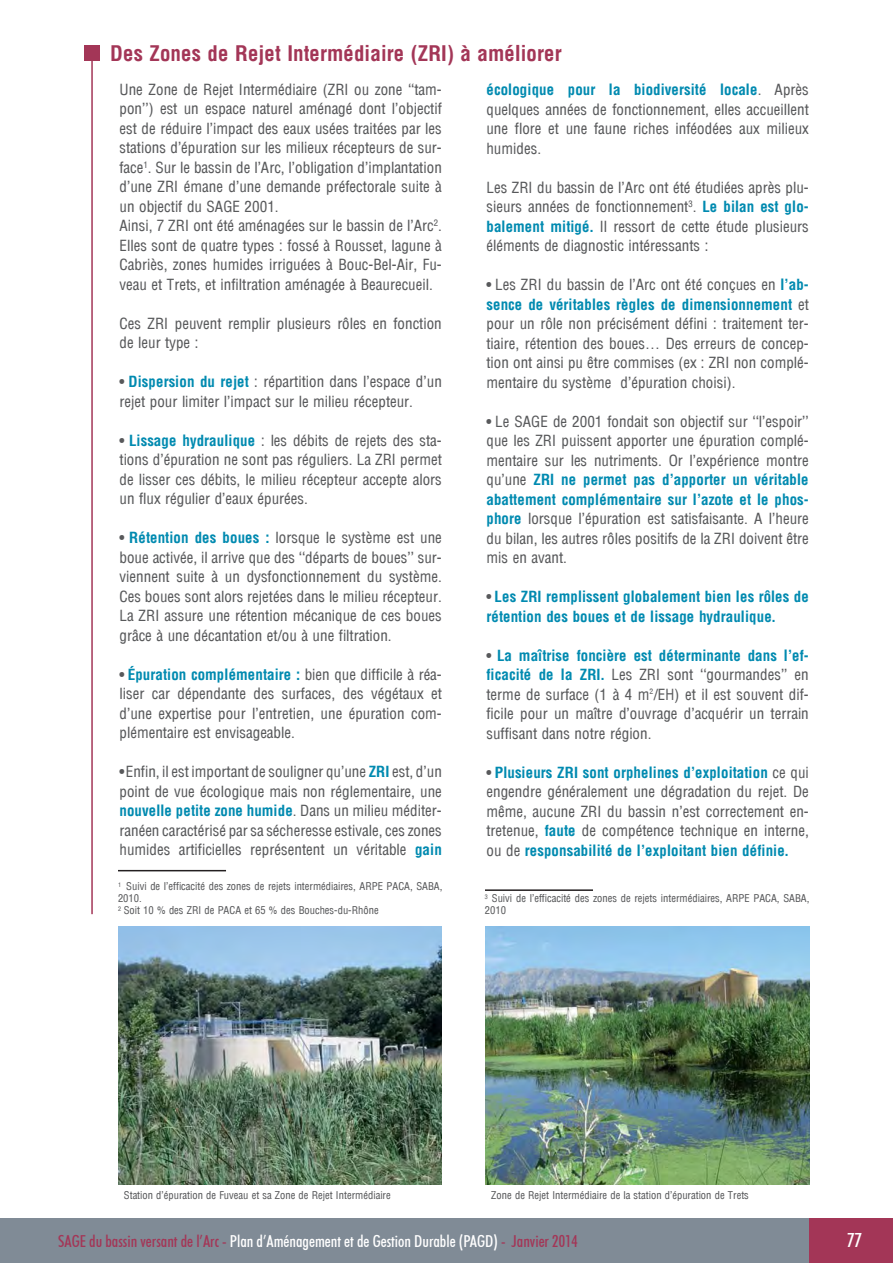
<style>
.page{position:relative;width:893px;height:1263px;background:#fff}
.page>*{position:absolute;margin:0;border:0;box-sizing:border-box;transform-origin:0 0}
.t1{font:700 21px "Arena Condensed";color:#a33657}
.t2{font:500 condensed 19.5px "Futura BT";color:#fff}
.t3{font:500 condensed 16.5px "Futura BT";color:#fff}
.t4{font:15px/19.5px "Arena Condensed";color:#58595b;text-align:justify}
.t5{font:700 15px/19.5px "Arena Condensed";color:#008ab0}
.t6{font:10.5px/12px "Arena Condensed";color:#58595b}
.s1{font-weight:700;color:#008ab0}
.s2{font-weight:400;color:#58595b}
.s3{color:#a33657}
</style>
<div class="page">
<img style="left:118px;top:926px;width:324px;height:258px">
<img style="left:486px;top:926px;width:323px;height:258px">
<hr style="left:118px;top:870px;width:108px;height:1px;background:#231f20">
<hr style="left:485px;top:889px;width:108px;height:2px;background:#231f20">
<div style="left:84px;top:45px;width:16px;height:16px;background:#a33657"></div>
<hr style="left:91px;top:57px;width:2px;height:857px;background:#a33657">
<div style="left:0;top:1218px;width:893px;height:45px;background:#808b96"></div>
<div style="left:809px;top:1218px;width:84px;height:45px;background:#a33657"></div>
<h1 class="t1" style="left:110px;top:40px;width:453px">Des Zones de Rejet Intermédiaire (ZRI) à améliorer</h1>
<p class="t4" style="left:119px;top:80px;width:324px;text-align:left">Une Zone de Rejet Intermédiaire (ZRI ou zone ‘‘tam&shy;pon’’) est un espace naturel aménagé dont l’objectif est de réduire l’impact des eaux usées traitées par les stations d’épuration sur les milieux récepteurs de sur&shy;face<sup>1</sup>. Sur le bassin de l’Arc, l’obligation d’implantation d’une ZRI émane d’une demande préfectorale suite à un objectif du SAGE 2001.<br>Ainsi, 7 ZRI ont été aménagées sur le bassin de l’Arc<sup>2</sup>.<br>Elles sont de quatre types : fossé à Rousset, lagune à Cabriès, zones humides irriguées à Bouc-Bel-Air, Fu&shy;veau et Trets, et infiltration aménagée à Beaurecueil.</p>
<p class="t4" style="left:119px;top:314px;width:324px">Ces ZRI peuvent remplir plusieurs rôles en fonction de leur type :</p>
<p class="t4" style="left:119px;top:372px;width:324px">• <span class="s1">Dispersion du rejet</span> : répartition dans l’espace d’un rejet pour limiter l’impact sur le milieu récepteur.</p>
<p class="t4" style="left:119px;top:431px;width:324px">• <span class="s1">Lissage hydraulique</span> : les débits de rejets des sta&shy;tions d’épuration ne sont pas réguliers. La ZRI permet de lisser ces débits, le milieu récepteur accepte alors un flux régulier d’eaux épurées.</p>
<p class="t4" style="left:119px;top:528px;width:324px">• <span class="s1">Rétention des boues :</span> lorsque le système est une boue activée, il arrive que des ‘‘départs de boues’’ sur&shy;viennent suite à un dysfonctionnement du système.<br>Ces boues sont alors rejetées dans le milieu récepteur.<br>La ZRI assure une rétention mécanique de ces boues grâce à une décantation et/ou à une filtration.</p>
<p class="t4" style="left:119px;top:665px;width:324px">• <span class="s1">Épuration complémentaire :</span> bien que difficile à réa&shy;liser car dépendante des surfaces, des végétaux et d’une expertise pour l’entretien, une épuration com&shy;plémentaire est envisageable.</p>
<p class="t4" style="left:119px;top:762px;width:324px">• Enfin, il est important de souligner qu’une <span class="s1">ZRI</span> est, d’un point de vue écologique mais non réglementaire, une <span class="s1">nouvelle petite zone humide</span>. Dans un milieu méditer&shy;ranéen caractérisé par sa sécheresse estivale, ces zones humides artificielles représentent un véritable <span class="s1">gain</span></p>
<p class="t6" style="left:118px;top:880px;width:326px"><sup>1</sup> Suivi de l’efficacité des zones de rejets intermédiaires, ARPE PACA, SABA,<br>2010.<br><sup>2</sup> Soit 10 % des ZRI de PACA et 65 % des Bouches-du-Rhône</p>
<p class="t4" style="left:486px;top:80px;width:324px"><span class="s1">écologique pour la biodiversité locale</span>. Après quelques années de fonctionnement, elles accueillent une flore et une faune riches inféodées aux milieux humides.</p>
<p class="t4" style="left:486px;top:178px;width:324px">Les ZRI du bassin de l’Arc ont été étudiées après plu&shy;sieurs années de fonctionnement<sup>3</sup>. <span class="s1">Le bilan est glo&shy;balement mitigé.</span> Il ressort de cette étude plusieurs éléments de diagnostic intéressants :</p>
<p class="t4" style="left:486px;top:275px;width:324px">• Les ZRI du bassin de l’Arc ont été conçues en <span class="s1">l’ab&shy;sence de véritables règles de dimensionnement</span> et pour un rôle non précisément défini : traitement ter&shy;tiaire, rétention des boues… Des erreurs de concep&shy;tion ont ainsi pu être commises (ex : ZRI non complé&shy;mentaire du système d’épuration choisi).</p>
<p class="t4" style="left:486px;top:412px;width:324px">• Le SAGE de 2001 fondait son objectif sur ‘‘l’espoir’’ que les ZRI puissent apporter une épuration complé&shy;mentaire sur les nutriments. Or l’expérience montre qu’une <span class="s1">ZRI ne permet pas d’apporter un véritable abattement complémentaire sur l’azote et le phos&shy;phore</span> lorsque l’épuration est satisfaisante. A l’heure du bilan, les autres rôles positifs de la ZRI doivent être mis en avant.</p>
<p class="t5" style="left:486px;top:587px;width:324px"><span class="s2">•</span> Les ZRI remplissent globalement bien les rôles de rétention des boues et de lissage hydraulique.</p>
<p class="t4" style="left:486px;top:646px;width:324px">• <span class="s1">La maîtrise foncière est déterminante dans l’ef&shy;ficacité de la ZRI.</span> Les ZRI sont ‘‘gourmandes’’ en terme de surface (1 à 4 m²/EH) et il est souvent dif&shy;ficile pour un maître d’ouvrage d’acquérir un terrain suffisant dans notre région.</p>
<p class="t4" style="left:486px;top:763px;width:324px">• <span class="s1">Plusieurs ZRI sont orphelines d’exploitation</span> ce qui engendre généralement une dégradation du rejet. De même, aucune ZRI du bassin n’est correctement en&shy;tretenue, <span class="s1">faute</span> de compétence technique en interne, ou de <span class="s1">responsabilité de l’exploitant bien définie.</span></p>
<p class="t6" style="left:485px;top:892px;width:326px"><sup>3</sup> Suivi de l’efficacité des zones de rejets intermédiaires, ARPE PACA, SABA,<br>2010</p>
<p class="t6" style="left:124px;top:1189px;width:268px">Station d’épuration de Fuveau et sa Zone de Rejet Intermédiaire</p>
<p class="t6" style="left:491px;top:1189px;width:259px">Zone de Rejet Intermédiaire de la station d’épuration de Trets</p>
<p class="t3" style="left:58px;top:1231px;width:521px"><span class="s3">SAGE du bassin versant de l’Arc -</span> Plan d’Aménagement et de Gestion Durable (PAGD) <span class="s3">- Janvier 2014</span></p>
<h2 class="t2" style="left:847px;top:1228px;width:17px">77</h2>
</div>
